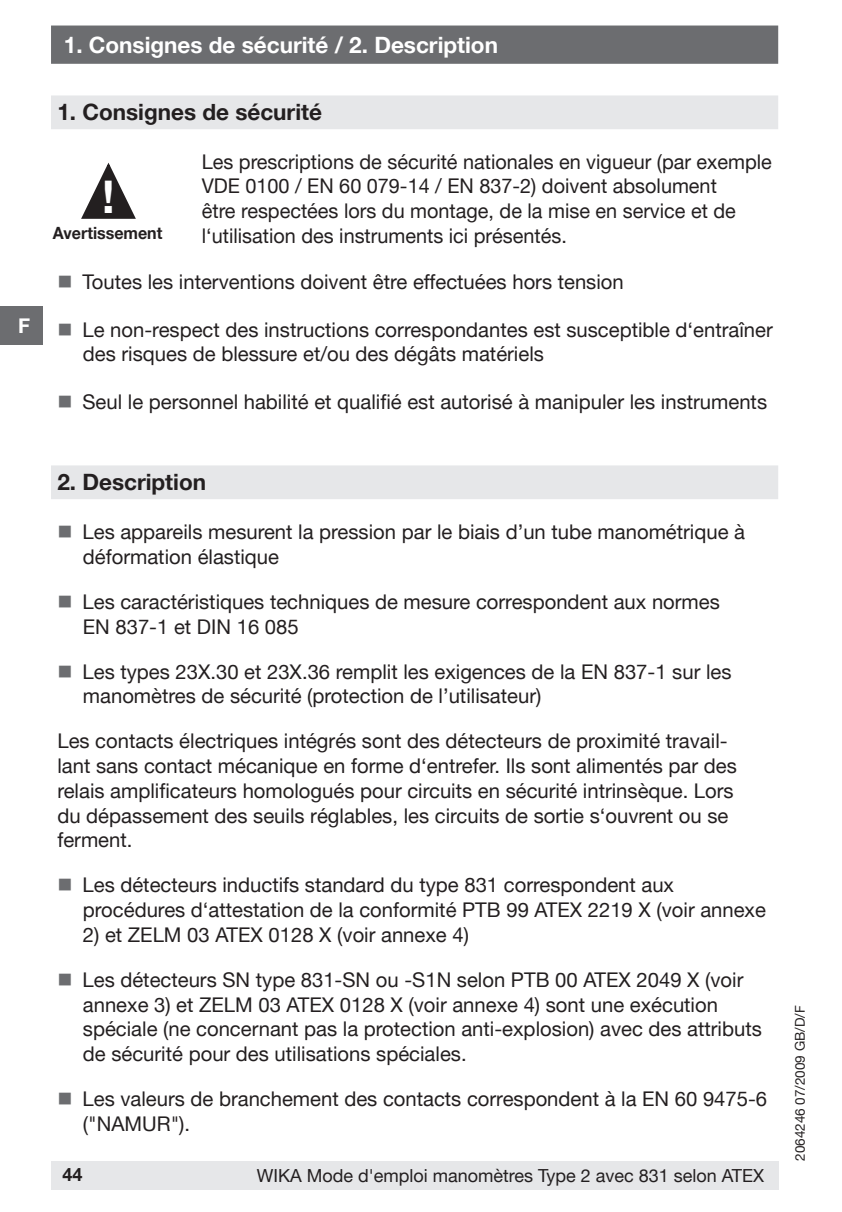
<style>
.page{position:relative;width:842px;height:1212px;background:#fff}
.page>*{position:absolute;margin:0;border:0;box-sizing:border-box;transform-origin:0 0}
.t1{font:700 45px "Helvetica Neue";color:#fff}
.t2{font:700 22.5px "Helvetica Neue";color:#fff}
.t3{font:700 22.5px "Helvetica Neue";color:#231f20}
.t4{font:20.25px/24.8px "Helvetica Neue";color:#231f20}
.t5{font:20.25px "Wingdings";color:#6c6d70}
.t6{font:700 20.25px "Helvetica Neue";color:#fff}
.t7{font:18px "Helvetica Neue";color:#231f20}
.t8{font:700 18px "Helvetica Neue";color:#231f20}
.t9{font:700 16.88px "Helvetica Neue";color:#231f20;scale:.95 1}
.t10{font:13.5px "Helvetica Neue";color:#231f20}
</style>
<div class="page">
<div style="left:51px;top:1161px;width:727px;height:29px;background:#e6e7e9"></div>
<svg style="left:81px;top:162px;width:55px;height:57px"></svg>
<div style="left:0;top:306px;width:43px;height:38px;background:#6c6d70"></div>
<div style="left:52px;top:27px;width:725px;height:36px;background:#6c6d70"></div>
<div style="left:51px;top:26px;width:727px;height:38px;border:2px solid #6c6d70"></div>
<div style="left:51px;top:95px;width:727px;height:34px;background:#e6e7e9"></div>
<div style="left:51px;top:465px;width:727px;height:34px;background:#e6e7e9"></div>
<p class="t6" style="left:18px;top:313px;width:14px">F</p>
<p class="t2" style="left:64px;top:32px;width:436px">1. Consignes de sécurité / 2. Description</p>
<p class="t3" style="left:57px;top:98px;width:266px">1. Consignes de sécurité</p>
<p class="t4" style="left:202px;top:149px;width:572px">Les prescriptions de sécurité nationales en vigueur (par exemple VDE 0100 / EN 60 079-14 / EN 837-2) doivent absolument<br>être respectées lors du montage, de la mise en service et de l‘utilisation des instruments ici présentés.</p>
<p class="t4" style="left:83px;top:269px;width:543px">Toutes les interventions doivent être effectuées hors tension</p>
<p class="t4" style="left:83px;top:317px;width:692px">Le non-respect des instructions correspondantes est susceptible d‘entraîner des risques de blessure et/ou des dégâts matériels</p>
<p class="t4" style="left:83px;top:389px;width:686px">Seul le personnel habilité et qualifié est autorisé à manipuler les instruments</p>
<h1 class="t1" style="left:102px;top:169px;width:14px">!</h1>
<p class="t9" style="left:53px;top:222px;width:117px">Avertissement</p>
<p class="t5" style="left:57px;top:271px;width:17px">■</p>
<p class="t5" style="left:57px;top:318px;width:17px">■</p>
<p class="t5" style="left:57px;top:390px;width:17px">■</p>
<p class="t3" style="left:57px;top:468px;width:150px">2. Description</p>
<p class="t4" style="left:83px;top:519px;width:664px">Les appareils mesurent la pression par le biais d’un tube manométrique à déformation élastique</p>
<p class="t4" style="left:83px;top:589px;width:639px">Les caractéristiques techniques de mesure correspondent aux normes<br>EN 837-1 et DIN 16 085</p>
<p class="t4" style="left:83px;top:659px;width:650px">Les types 23X.30 et 23X.36 remplit les exigences de la EN 837-1 sur les manomètres de sécurité (protection de l’utilisateur)</p>
<p class="t4" style="left:57px;top:728px;width:681px">Les contacts électriques intégrés sont des détecteurs de proximité travail&shy;lant sans contact mécanique en forme d‘entrefer. Ils sont alimentés par des relais amplificateurs homologués pour circuits en sécurité intrinsèque. Lors du dépassement des seuils réglables, les circuits de sortie s‘ouvrent ou se ferment.</p>
<p class="t4" style="left:83px;top:872px;width:685px">Les détecteurs inductifs standard du type 831 correspondent aux procédures d‘attestation de la conformité PTB 99 ATEX 22 19 X (voir annexe</p>
<p class="t4" style="left:83px;top:922px;width:387px">2) et ZELM 03 ATEX 0128 X (voir annexe 4)</p>
<p class="t4" style="left:83px;top:967px;width:681px">Les détecteurs SN type 831-SN ou -S1N selon PTB 00 ATEX 2049 X (voir annexe 3) et ZELM 03 ATEX 0128 X (voir annexe 4) sont une exécution spéciale (ne concernant pas la protection anti-explosion) avec des attributs de sécurité pour des utilisations spéciales.</p>
<p class="t4" style="left:83px;top:1086px;width:686px">Les valeurs de branchement des contacts correspondent à la EN 60 9475-6 ("NAMUR").</p>
<p class="t5" style="left:57px;top:521px;width:17px">■</p>
<p class="t5" style="left:57px;top:591px;width:17px">■</p>
<p class="t5" style="left:57px;top:660px;width:17px">■</p>
<p class="t5" style="left:57px;top:874px;width:17px">■</p>
<p class="t5" style="left:57px;top:969px;width:17px">■</p>
<p class="t5" style="left:57px;top:1088px;width:17px">■</p>
<p class="t8" style="left:63px;top:1164px;width:22px">44</p>
<p class="t7" style="left:257px;top:1164px;width:509px">WIKA Mode d'emploi manomètres Type 2 avec 831 selon ATEX</p>
<p class="t10" style="left:792px;top:1161px;width:157px;rotate:-90deg">2064246 07/2009 GB/D/F</p>
</div>
